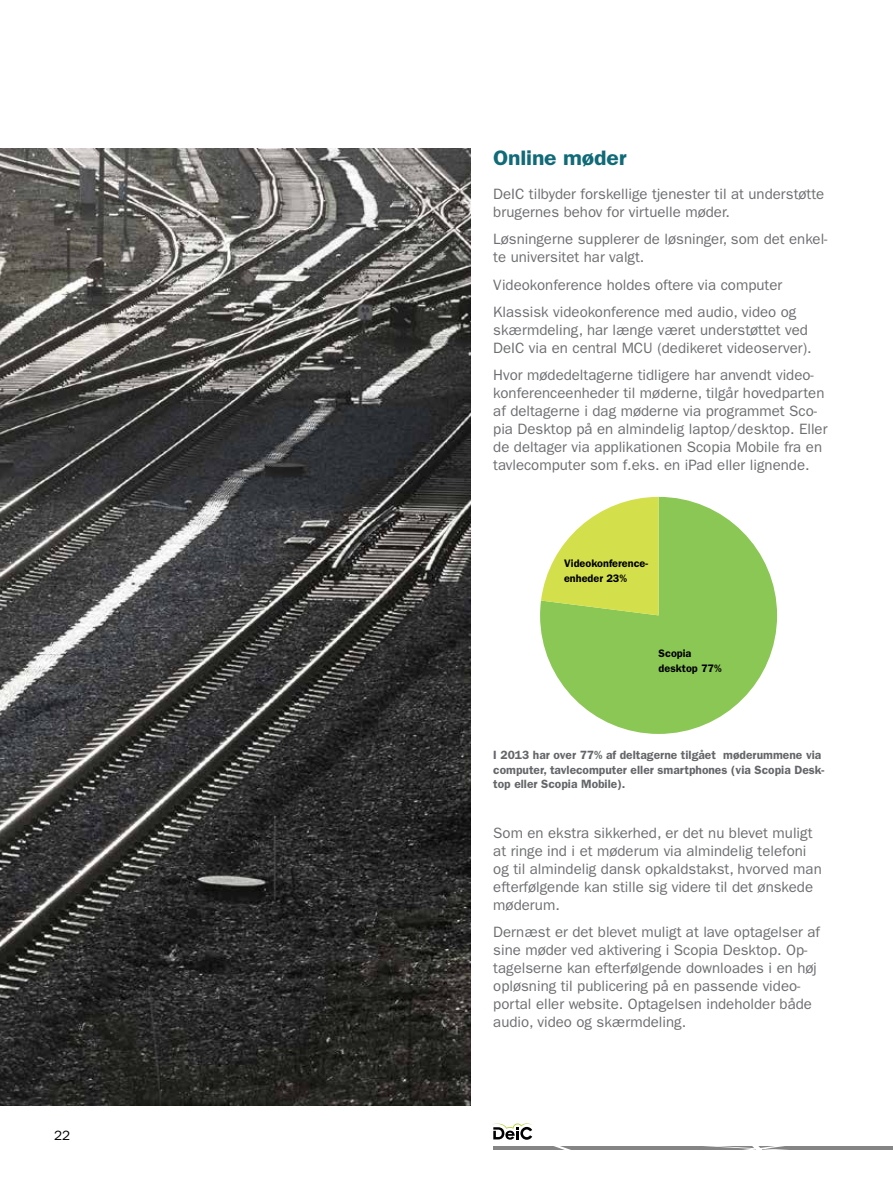
<style>
.page{position:relative;width:893px;height:1191px;background:#fff}
.page>*{position:absolute;margin:0;border:0;box-sizing:border-box;transform-origin:0 0}
.t1{font:600 21px "Franklin Gothic";letter-spacing:-.01em;color:#106a78;scale:1.1 1}
.t2{font:15px/18px "Franklin Gothic";color:#6d6e71}
.t3{font:13.5px "Franklin Gothic";color:#000}
.t4{font:600 12px/14.4px "Franklin Gothic";color:#656669}
.t5{font:600 10.95px/15px "Franklin Gothic";color:#000}
</style>
<div class="page">
<svg style="left:492px;top:1123px;width:40px;height:16px"></svg>
<svg style="left:493px;top:1146px;width:400px;height:4px;background:#8f8f8f"></svg>
<svg style="left:540px;top:497px;width:237px;height:237px;fill:#8bc754"></svg>
<svg style="left:541px;top:497px;width:118px;height:118px"></svg>
<img style="left:0;top:149px;width:471px;height:957px">
<p class="t3" style="left:54px;top:1127px;width:18px">22</p>
<h1 class="t1" style="left:493px;top:145px;width:123px">Online møder</h1>
<p class="t2" style="left:493px;top:185px;width:333px">DeIC tilbyder forskellige tjenester til at understøtte brugernes behov for virtuelle møder.</p>
<p class="t2" style="left:493px;top:230px;width:336px">Løsningerne supplerer de løsninger, som det enkel&shy;te universitet har valgt.</p>
<p class="t2" style="left:493px;top:271px;width:305px;line-height:27px">Videokonference holdes oftere via computer<br>Klassisk videokonference med audio, video og</p>
<p class="t2" style="left:493px;top:320px;width:320px">skærmdeling, har længe været understøttet ved<br>DeIC via en central MCU (dedikeret videoserver).</p>
<p class="t2" style="left:493px;top:365px;width:336px">Hvor mødedeltagerne tidligere har anvendt video&shy;konferenceenheder til møderne, tilgår hovedparten af deltagerne i dag møderne via programmet Sco&shy;pia Desktop på en almindelig laptop/desktop. Eller de deltager via applikationen Scopia Mobile fra en tavlecomputer som f.eks. en iPad eller lignende.</p>
<p class="t5" style="left:564px;top:555px;width:86px">Videokonference&shy;enheder 23%</p>
<p class="t5" style="left:659px;top:646px;width:65px">Scopia desktop 77%</p>
<p class="t4" style="left:493px;top:748px;width:333px">I 2013 har over 77% af deltagerne tilgået møderummene via computer, tavlecomputer eller smartphones (via Scopia Desk&shy;top eller Scopia Mobile).</p>
<p class="t2" style="left:493px;top:823px;width:330px">Som en ekstra sikkerhed, er det nu blevet muligt at ringe ind i et møderum via almindelig telefoni og til almindelig dansk opkaldstakst, hvorved man efterfølgende kan stille sig videre til det ønskede møderum.</p>
<p class="t2" style="left:493px;top:922px;width:328px">Dernæst er det blevet muligt at lave optagelser af sine møder ved aktivering i Scopia Desktop. Op&shy;tagelserne kan efterfølgende downloades i en høj opløsning til publicering på en passende video&shy;portal eller website. Optagelsen indeholder både audio, video og skærmdeling.</p>
</div>
